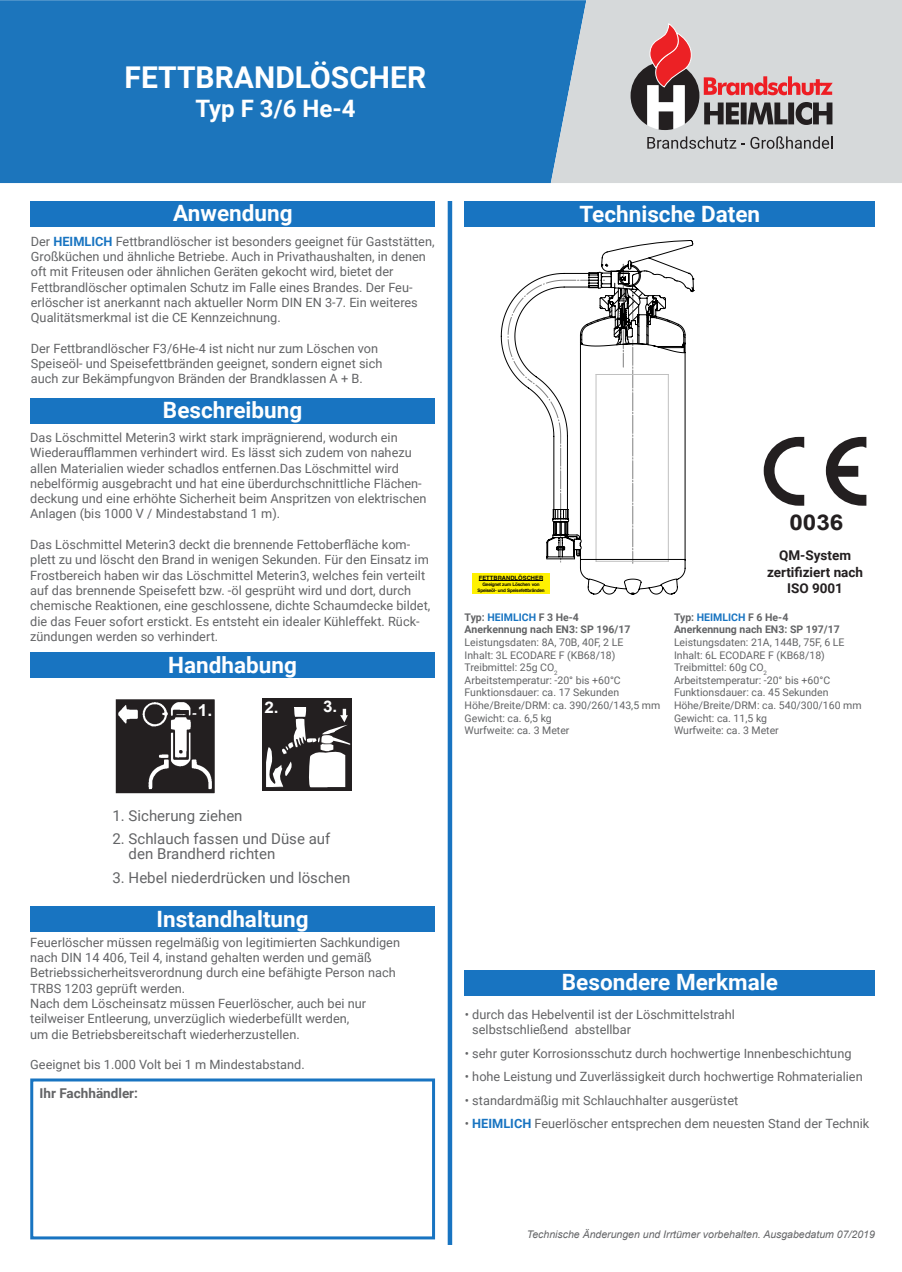
<style>
.page{position:relative;width:902px;height:1272px;background:#fff}
.page>*{position:absolute;margin:0;border:0;box-sizing:border-box;transform-origin:0 0}
.t1{font:700 30px "Roboto";color:#fff}
.t2{font:700 24px "Roboto";color:#fff}
.t3{font:700 22.5px "Roboto";color:#fff}
.t4{font:700 21.75px "Arial";color:#231f20;scale:1.12 1}
.t5{font:700 16.5px "Arial";color:#fff;scale:1.07 1}
.t6{font:700 15.9px "Arial";color:#fff;scale:1.07 1}
.t7{font:15px/15px "Roboto";color:#636466}
.t8{font:700 13.5px "Roboto";color:#231f20}
.t9{font:700 13.5px "Roboto";color:#636466}
.t10{font:12.75px/15.3px "Roboto";color:#636466}
.t11{font:10.5px "Roboto";color:#636466}
.t12{font:700 10.5px "Roboto";color:#636466}
.t13{font:italic 10.5px "Arial";color:#636466}
.t14{font:700 5.85px "Switzerland";color:#000002}
.t15{font:700 4.65px/5.6px "Switzerland";letter-spacing:-.04em;color:#000002;text-align:center}
.s1{font-weight:700;color:#1874c1}
.s2{color:#1874c1}
</style>
<div class="page">
<div style="left:31px;top:201px;width:404px;height:25px;background:#1874c1"></div>
<div style="left:464px;top:201px;width:410px;height:25px;background:#1874c1"></div>
<div style="left:31px;top:398px;width:404px;height:25px;background:#1874c1"></div>
<div style="left:447px;top:201px;width:5px;height:1043px;background:#1874c1"></div>
<div style="left:31px;top:652px;width:404px;height:25px;background:#1874c1"></div>
<div style="left:31px;top:906px;width:404px;height:25px;background:#1874c1"></div>
<div style="left:465px;top:969px;width:409px;height:26px;background:#1874c1"></div>
<img style="left:115px;top:699px;width:100px;height:95px">
<div style="left:262px;top:698px;width:90px;height:93px;background:#231f20"></div>
<svg style="left:266px;top:707px;width:84px;height:80px"></svg>
<svg style="left:763px;top:437px;width:41px;height:68px"></svg>
<svg style="left:825px;top:437px;width:41px;height:68px"></svg>
<svg style="left:501px;top:240px;width:192px;height:354px"></svg>
<div style="left:472px;top:573px;width:77px;height:21px;background:#fff101"></div>
<hr style="left:478px;top:580px;width:65px;height:1px;background:#000002">
<div style="left:0;top:0;width:551px;height:183px;background:#1c75bc"></div>
<svg style="left:551px;top:0;width:350px;height:183px;fill:#d6d9da"></svg>
<svg style="left:647px;top:136px;width:185px;height:13px"></svg>
<svg style="left:630px;top:3px;width:202px;height:127px"></svg>
<div style="left:30px;top:1078px;width:405px;height:161px;border:3px solid #1874c1"></div>
<p class="t1" style="left:125px;top:57px;width:303px">FETTBRANDLÖSCHER</p>
<p class="t2" style="left:195px;top:92px;width:162px">Typ F 3/6 He-4</p>
<p class="t3" style="left:173px;top:197px;width:121px">Anwendung</p>
<p class="t3" style="left:579px;top:198px;width:182px">Technische Daten</p>
<p class="t10" style="left:31px;top:233px;width:405px">Der <span class="s1">HEIMLICH</span> Fettbrandlöscher ist besonders geeignet für Gaststätten,<br>Großküchen und ähnliche Betriebe. Auch in Privathaushalten, in denen oft mit Friteusen oder ähnlichen Geräten gekocht wird, bietet der</p>
<p class="t10" style="left:31px;top:279px;width:388px">Fettbrandlöscher optimalen Schutz im Falle eines Brandes. Der Feu&shy;erlöscher ist anerkannt nach aktueller Norm DIN EN 3-7. Ein weiteres<br>Qualitätsmerkmal ist die CE Kennzeichnung.</p>
<p class="t10" style="left:31px;top:340px;width:353px">Der Fettbrandlöscher F3/6He-4 ist nicht nur zum Löschen von<br>Speiseöl- und Speisefettbränden geeignet, sondern eignet sich auch zur Bekämpfungvon Bränden der Brandklassen A + B.</p>
<p class="t3" style="left:163px;top:394px;width:141px">Beschreibung</p>
<p class="t10" style="left:30px;top:429px;width:369px">Das Löschmittel Meterin3 wirkt stark imprägnierend, wodurch ein</p>
<p class="t10" style="left:30px;top:444px;width:383px">Wiederaufflammen verhindert wird. Es lässt sich zudem von nahezu</p>
<p class="t10" style="left:30px;top:460px;width:398px">allen Materialien wieder schadlos entfernen.Das Löschmittel wird nebelförmig ausgebracht und hat eine überdurchschnittliche Flächen&shy;deckung und eine erhöhte Sicherheit beim Anspritzen von elektrischen Anlagen (bis 1000 V / Mindestabstand 1 m).</p>
<p class="t10" style="left:30px;top:536px;width:401px">Das Löschmittel Meterin3 deckt die brennende Fettoberfläche kom&shy;plett zu und löscht den Brand in wenigen Sekunden. Für den Einsatz im Frostbereich haben wir das Löschmittel Meterin3, welches fein verteilt auf das brennende Speisefett bzw. -öl gesprüht wird und dort, durch chemische Reaktionen, eine geschlossene, dichte Schaumdecke bildet, die das Feuer sofort erstickt. Es entsteht ein idealer Kühleffekt. Rück&shy;zündungen werden so verhindert.</p>
<p class="t3" style="left:168px;top:649px;width:130px">Handhabung</p>
<h3 class="t4" style="left:789px;top:507px;width:50px">0036</h3>
<p class="t8" style="left:779px;top:546px;width:73px">QM-System</p>
<p class="t8" style="left:767px;top:562px;width:97px">zertifiziert nach</p>
<p class="t8" style="left:787px;top:578px;width:57px">ISO 9001</p>
<p class="t12" style="left:674px;top:609px;width:116px">Typ: <span class="s2">HEIMLICH</span> F 6 He-4</p>
<p class="t12" style="left:674px;top:622px;width:167px">Anerkennung nach EN3: SP 197/17</p>
<p class="t11" style="left:674px;top:635px;width:172px">Leistungsdaten: 21A, 144B, 75F, 6 LE</p>
<p class="t11" style="left:674px;top:647px;width:152px">Inhalt: 6L ECODARE F (KB68/18)</p>
<p class="t11" style="left:674px;top:660px;width:94px">Treibmittel: 60g CO<sub>2</sub></p>
<p class="t11" style="left:674px;top:672px;width:158px">Arbeitstemperatur: -20° bis +60°C</p>
<p class="t11" style="left:674px;top:685px;width:156px">Funktionsdauer: ca. 45 Sekunden</p>
<p class="t11" style="left:674px;top:698px;width:189px">Höhe/Breite/DRM: ca. 540/300/160 mm</p>
<p class="t11" style="left:674px;top:710px;width:95px">Gewicht: ca. 11,5 kg</p>
<p class="t11" style="left:674px;top:723px;width:106px">Wurfweite: ca. 3 Meter</p>
<p class="t14" style="left:478px;top:574px;width:66px">FETTBRANDLÖSCHER</p>
<p class="t15" style="left:477px;top:581px;width:69px">Geeignet zum Löschen von<br>Speiseöl- und Speisefettbränden</p>
<p class="t12" style="left:464px;top:609px;width:116px">Typ: <span class="s2">HEIMLICH</span> F 3 He-4</p>
<p class="t12" style="left:464px;top:622px;width:167px">Anerkennung nach EN3: SP 196/17</p>
<p class="t11" style="left:464px;top:635px;width:160px">Leistungsdaten: 8A, 70B, 40F, 2 LE</p>
<p class="t11" style="left:464px;top:647px;width:152px">Inhalt: 3L ECODARE F (KB68/18)</p>
<p class="t11" style="left:464px;top:660px;width:94px">Treibmittel: 25g CO<sub>2</sub></p>
<p class="t11" style="left:464px;top:672px;width:158px">Arbeitstemperatur: -20° bis +60°C</p>
<p class="t11" style="left:464px;top:685px;width:156px">Funktionsdauer: ca. 17 Sekunden</p>
<p class="t11" style="left:464px;top:698px;width:197px">Höhe/Breite/DRM: ca. 390/260/143,5 mm</p>
<p class="t11" style="left:464px;top:710px;width:89px">Gewicht: ca. 6,5 kg</p>
<p class="t11" style="left:464px;top:723px;width:106px">Wurfweite: ca. 3 Meter</p>
<p class="t5" style="left:198px;top:698px;width:15px">1.</p>
<p class="t6" style="left:264px;top:696px;width:15px">2.</p>
<p class="t6" style="left:323px;top:695px;width:15px">3.</p>
<p class="t7" style="left:112px;top:807px;width:131px">1. Sicherung ziehen</p>
<p class="t7" style="left:129px;top:831px;width:203px;text-indent:-16px">2. Schlauch fassen und Düse auf den Brandherd richten</p>
<p class="t7" style="left:112px;top:869px;width:239px">3. Hebel niederdrücken und löschen</p>
<p class="t3" style="left:157px;top:903px;width:153px">Instandhaltung</p>
<p class="t10" style="left:30px;top:934px;width:371px">Feuerlöscher müssen regelmäßig von legitimierten Sachkundigen nach DIN 14 406, Teil 4, instand gehalten werden und gemäß Betriebssicherheitsverordnung durch eine befähigte Person nach TRBS 1203 geprüft werden.</p>
<p class="t10" style="left:30px;top:995px;width:337px">Nach dem Löscheinsatz müssen Feuerlöscher, auch bei nur teilweiser Entleerung, unverzüglich wiederbefüllt werden, um die Betriebsbereitschaft wiederherzustellen.</p>
<p class="t10" style="left:30px;top:1056px;width:276px">Geeignet bis 1.000 Volt bei 1 m Mindestabstand.</p>
<p class="t9" style="left:40px;top:1083px;width:100px">Ihr Fachhändler:</p>
<p class="t3" style="left:562px;top:966px;width:217px">Besondere Merkmale</p>
<p class="t10" style="left:472px;top:1006px;width:264px;text-indent:-7px">• durch das Hebelventil ist der Löschmittelstrahl selbstschließend abstellbar</p>
<p class="t10" style="left:465px;top:1045px;width:388px">• sehr guter Korrosionsschutz durch hochwertige Innenbeschichtung</p>
<p class="t10" style="left:465px;top:1068px;width:399px">• hohe Leistung und Zuverlässigkeit durch hochwertige Rohmaterialien</p>
<p class="t10" style="left:465px;top:1092px;width:275px">• standardmäßig mit Schlauchhalter ausgerüstet</p>
<p class="t10" style="left:465px;top:1115px;width:406px">• <span class="s1">HEIMLICH</span> Feuerlöscher entsprechen dem neuesten Stand der Technik</p>
<p class="t13" style="left:527px;top:1227px;width:349px">Technische Änderungen und Irrtümer vorbehalten. Ausgabedatum 07/2019</p>
</div>
